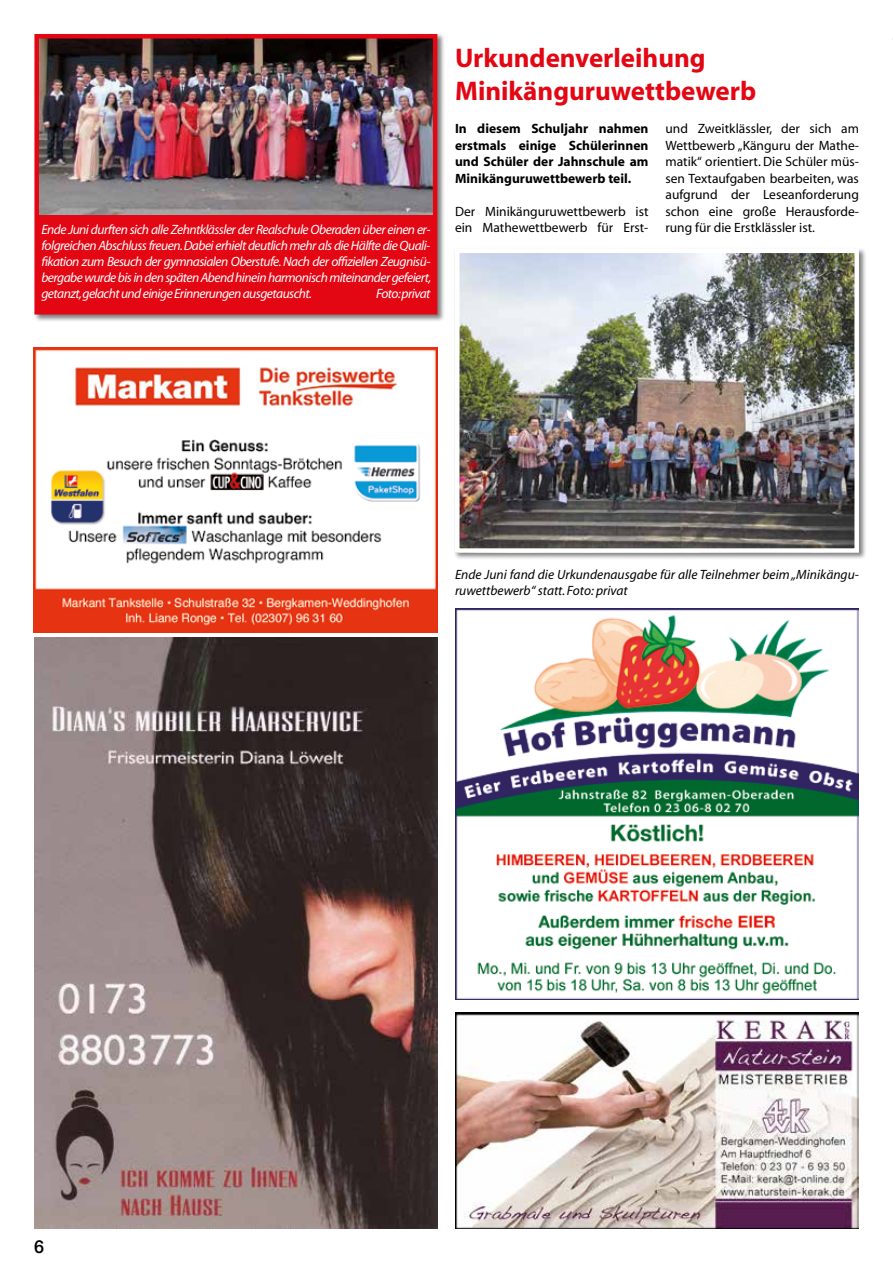
<style>
.page{position:relative;width:893px;height:1263px;background:#fff}
.page>*{position:absolute;margin:0;border:0;box-sizing:border-box;transform-origin:0 0}
.t1{font:700 27px/33px "Myriad";color:#e30613}
.t2{font:500 18px "Helvetica Neue";color:#000}
.t3{font:italic 13.5px/16.2px "Myriad";letter-spacing:-.04em;color:#fff;text-align:justify}
.t4{font:13.5px/16.5px "Myriad";color:#000}
.t5{font:700 13.5px/16.5px "Myriad";color:#000;text-align:justify}
.t6{font:italic 13.5px/16.2px "Myriad";color:#000}
</style>
<div class="page">
<img style="left:455px;top:1012px;width:404px;height:217px">
<img style="left:34px;top:638px;width:404px;height:591px">
<div style="left:453px;top:247px;width:413px;height:313px;background:#000;opacity:.5"></div>
<img style="left:460px;top:254px;width:394px;height:294px">
<div style="left:455px;top:249px;width:404px;height:304px;border:4px solid #fff"></div>
<img style="left:455px;top:608px;width:404px;height:392px">
<div style="left:33px;top:32px;width:412px;height:290px;background:#000;opacity:.5"></div>
<img style="left:33px;top:32px;width:407px;height:285px">
<img style="left:33px;top:348px;width:404px;height:284px">
<p class="t3" style="left:41px;top:221px;width:391px">Ende Juni durften sich alle Zehntklässler der Realschule Oberaden über einen er&shy;folgreichen Abschluss freuen. Dabei erhielt deutlich mehr als die Hälfte die Quali&shy;fikation zum Besuch der gymnasialen Oberstufe. Nach der offiziellen Zeugnisü&shy;bergabe wurde bis in den späten Abend hinein harmonisch miteinander gefeiert, getanzt,gelacht und einige Erinnerungen ausgetauscht.</p>
<p class="t3" style="left:376px;top:286px;width:56px">Foto: privat</p>
<h1 class="t1" style="left:455px;top:42px;width:303px">Urkundenverleihung<br>Minikänguruwettbewerb</h1>
<p class="t5" style="left:455px;top:121px;width:195px">In diesem Schuljahr nahmen erstmals einige Schülerinnen und Schüler der Jahnschule am Minikänguruwettbewerb teil.</p>
<p class="t4" style="left:455px;top:203px;width:195px">Der Minikänguruwettbewerb ist ein Mathewettbewerb für Erst-</p>
<p class="t4" style="left:665px;top:121px;width:195px;text-align:justify">und Zweitklässler, der sich am Wettbewerb „Känguru der Mathe&shy;matik“ orientiert. Die Schüler müs&shy;sen Textaufgaben bearbeiten, was aufgrund der Leseanforderung schon eine große Herausforde&shy;rung für die Erstklässler ist.</p>
<p class="t6" style="left:455px;top:567px;width:405px">Ende Juni fand die Urkundenausgabe für alle Teilnehmer beim „Minikängu&shy;ruwettbewerb“ statt. Foto: privat</p>
<h2 class="t2" style="left:34px;top:1236px;width:12px">6</h2>
</div>
